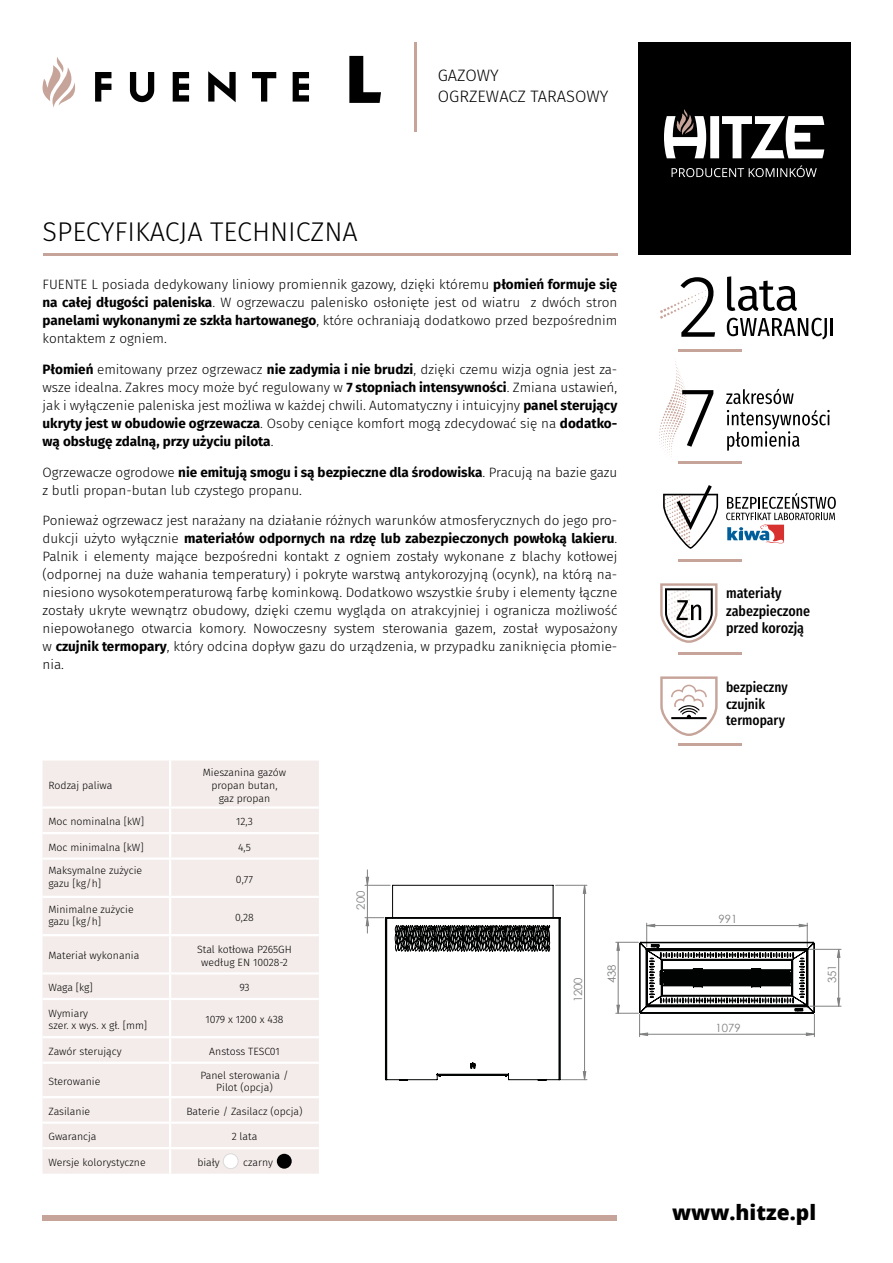
<style>
.page{position:relative;width:893px;height:1263px;background:#fff}
.page>*{position:absolute;margin:0;border:0;box-sizing:border-box;transform-origin:0 0}
.t1{font:900 67.5px "Fira Sans";color:#000}
.t2{font:300 27px "Fira Sans";color:#000}
.t3{font:800 21px "Open Sans";color:#000}
.t4{font:300 16.5px "Fira Sans";color:#000}
.t5{font:500 14.4px/17.4px "Fira Sans Condensed";color:#000}
.t6{font:500 14.1px/16.8px "Fira Sans Condensed";color:#000}
.t7{font:300 13.5px/18px "Fira Sans";color:#000;text-align:justify}
.t8{font:11.4px "Century Gothic";color:#808181}
.t9{font:300 10.5px/12.6px "Fira Sans";color:#000;text-align:center}
.s1{font-weight:700}
</style>
<div class="page">
<div style="left:638px;top:43px;width:212px;height:212px;background:#000"></div>
<hr style="left:43px;top:253px;width:574px;height:2px;background:#c7a499">
<svg style="left:837px;top:950px;width:3px;height:8px"></svg>
<svg style="left:837px;top:998px;width:3px;height:8px"></svg>
<hr style="left:838px;top:949px;width:1px;height:57px;background:#808181">
<hr style="left:810px;top:1006px;width:31px;height:1px;background:#808181">
<hr style="left:810px;top:949px;width:31px;height:1px;background:#808181">
<svg style="left:616px;top:923px;width:199px;height:114px"></svg>
<svg style="left:365px;top:870px;width:222px;height:211px"></svg>
<div style="left:43px;top:1215px;width:574px;height:5px;background:#c7a499"></div>
<hr style="left:414px;top:43px;width:2px;height:89px;background:#c7a499">
<svg style="left:293px;top:72px;width:16px;height:30px"></svg>
<svg style="left:208px;top:71px;width:28px;height:31px"></svg>
<svg style="left:95px;top:72px;width:16px;height:30px"></svg>
<svg style="left:173px;top:72px;width:16px;height:30px"></svg>
<svg style="left:130px;top:72px;width:24px;height:30px"></svg>
<svg style="left:252px;top:72px;width:24px;height:30px"></svg>
<svg style="left:42px;top:57px;width:34px;height:51px"></svg>
<svg style="left:727px;top:276px;width:70px;height:35px"></svg>
<svg style="left:727px;top:318px;width:106px;height:21px"></svg>
<hr style="left:679px;top:350px;width:63px;height:2px;background:#c7a499">
<svg style="left:660px;top:277px;width:56px;height:60px"></svg>
<hr style="left:679px;top:461px;width:63px;height:2px;background:#c7a499">
<svg style="left:726px;top:389px;width:68px;height:15px"></svg>
<svg style="left:727px;top:410px;width:103px;height:41px"></svg>
<svg style="left:659px;top:361px;width:54px;height:101px"></svg>
<svg style="left:663px;top:485px;width:55px;height:64px"></svg>
<hr style="left:679px;top:559px;width:63px;height:2px;background:#c7a499">
<svg style="left:726px;top:493px;width:110px;height:51px"></svg>
<hr style="left:679px;top:652px;width:63px;height:3px;background:#c7a499">
<svg style="left:660px;top:583px;width:57px;height:60px"></svg>
<hr style="left:679px;top:744px;width:63px;height:2px;background:#c7a499">
<svg style="left:660px;top:676px;width:58px;height:60px"></svg>
<div style="left:43px;top:761px;width:276px;height:413px;background:#f4ecea"></div>
<hr style="left:169px;top:760px;width:2px;height:46px;background:#fff">
<hr style="left:43px;top:806px;width:127px;height:3px;background:#fff">
<hr style="left:170px;top:806px;width:149px;height:3px;background:#fff">
<hr style="left:169px;top:809px;width:2px;height:23px;background:#fff">
<hr style="left:43px;top:832px;width:127px;height:2px;background:#fff">
<hr style="left:170px;top:832px;width:149px;height:2px;background:#fff">
<hr style="left:169px;top:834px;width:2px;height:23px;background:#fff">
<hr style="left:43px;top:857px;width:127px;height:3px;background:#fff">
<hr style="left:170px;top:857px;width:149px;height:3px;background:#fff">
<hr style="left:169px;top:860px;width:2px;height:36px;background:#fff">
<hr style="left:43px;top:896px;width:127px;height:2px;background:#fff">
<hr style="left:170px;top:896px;width:149px;height:2px;background:#fff">
<hr style="left:169px;top:898px;width:2px;height:36px;background:#fff">
<hr style="left:43px;top:934px;width:127px;height:2px;background:#fff">
<hr style="left:170px;top:934px;width:149px;height:2px;background:#fff">
<hr style="left:169px;top:936px;width:2px;height:36px;background:#fff">
<hr style="left:43px;top:972px;width:127px;height:2px;background:#fff">
<hr style="left:170px;top:972px;width:149px;height:2px;background:#fff">
<hr style="left:169px;top:974px;width:2px;height:24px;background:#fff">
<hr style="left:43px;top:998px;width:127px;height:2px;background:#fff">
<hr style="left:170px;top:998px;width:149px;height:2px;background:#fff">
<hr style="left:169px;top:1000px;width:2px;height:36px;background:#fff">
<hr style="left:43px;top:1036px;width:127px;height:2px;background:#fff">
<hr style="left:170px;top:1036px;width:149px;height:2px;background:#fff">
<hr style="left:169px;top:1038px;width:2px;height:23px;background:#fff">
<hr style="left:43px;top:1061px;width:127px;height:3px;background:#fff">
<hr style="left:170px;top:1061px;width:149px;height:3px;background:#fff">
<hr style="left:169px;top:1064px;width:2px;height:32px;background:#fff">
<hr style="left:43px;top:1096px;width:127px;height:2px;background:#fff">
<hr style="left:170px;top:1096px;width:149px;height:2px;background:#fff">
<hr style="left:169px;top:1098px;width:2px;height:23px;background:#fff">
<hr style="left:43px;top:1121px;width:127px;height:3px;background:#fff">
<hr style="left:170px;top:1121px;width:149px;height:3px;background:#fff">
<hr style="left:169px;top:1124px;width:2px;height:23px;background:#fff">
<hr style="left:43px;top:1147px;width:127px;height:2px;background:#fff">
<hr style="left:170px;top:1147px;width:149px;height:2px;background:#fff">
<hr style="left:169px;top:1149px;width:2px;height:25px;background:#fff">
<div style="left:277px;top:1154px;width:15px;height:15px;background:#000;border-radius:50%"></div>
<div style="left:223px;top:1154px;width:15px;height:15px;background:#fff;border-radius:50%"></div>
<div style="left:223px;top:1153px;width:15px;height:16px;border:1px solid #dadada;border-radius:50%"></div>
<svg style="left:664px;top:109px;width:160px;height:49px"></svg>
<svg style="left:672px;top:165px;width:145px;height:12px"></svg>
<h1 class="t1" style="left:346px;top:19px;width:37px">L</h1>
<p class="t4" style="left:438px;top:64px;width:63px">GAZOWY</p>
<p class="t4" style="left:438px;top:85px;width:172px">OGRZEWACZ TARASOWY</p>
<h2 class="t2" style="left:43px;top:212px;width:317px">SPECYFIKACJA TECHNICZNA</h2>
<p class="t7" style="left:43px;top:275px;width:576px">FUENTE L posiada dedykowany liniowy promiennik gazowy, dzięki któremu <span class="s1">płomień formuje się na całej długości paleniska</span>. W ogrzewaczu palenisko osłonięte jest od wiatru z dwóch stron <span class="s1">panelami wykonanymi ze szkła hartowanego</span>, któ re ochraniają dodatkowo przed bezpośrednim kontaktem z ogniem.</p>
<p class="t7" style="left:43px;top:360px;width:576px"><span class="s1">Płomień</span> emitowany przez ogrzewacz <span class="s1">nie zadymia i nie brudzi</span>, dzię ki czemu wizja ognia jest za&shy;wsze idealna. Zakres mocy może być regulowany w <span class="s1">7 stopniach intensywności</span>. Zmiana ustawień, jak i wyłączenie paleniska jest możliwa w każdej chwili. Automatyczny i intuicyjny <span class="s1">panel sterujący ukryty jest w obudowie ogrzewacza</span>. Osoby ceniące komfort mogą zdecydować się na <span class="s1">dodatko&shy;wą obsługę zdalną, przy użyciu pilota</span>.</p>
<p class="t7" style="left:43px;top:463px;width:576px">Ogrzewacze ogrodowe <span class="s1">nie emitują smogu i są bezpieczne dla środowiska</span>. Pracują na bazie gazu z butli propan-butan lub czystego propanu.</p>
<p class="t7" style="left:43px;top:511px;width:576px">Ponieważ ogrzewacz jest narażany na działanie różnych warunków atmosferycznych do jego pro&shy;dukcji użyto wyłącznie <span class="s1">materiałów odpornych na rdzę lub zabezpieczonych powłoką lakieru</span>.<br>Palnik i elementy mające bezpośredni kontakt z ogniem zostały wykonane z blachy kotłowej (odpornej na duże wahania temperatury) i pokryte warstwą antykorozyjną (ocynk), na któ rą na&shy;niesiono wysokotemperaturową farbę kominkową. Dodatkowo wszystkie śruby i elementy łączne zostały ukryte wewnątrz obudowy, dzię ki czemu wygląda on atrakcyjniej i ogranicza możliwość niepowołanego otwarcia komory. Nowoczesny system sterowania gazem, został wyposażony w <span class="s1">czujnik termopary</span>, któ ry odcina dopływ gazu do urządzenia, w przypadku zaniknięcia płomie&shy;nia.</p>
<p class="t9" style="left:49px;top:779px;width:65px">Rodzaj paliwa</p>
<p class="t9" style="left:203px;top:766px;width:85px">Mieszanina gazów propan butan, gaz propan</p>
<p class="t9" style="left:49px;top:815px;width:97px">Moc nominalna [kW]</p>
<p class="t9" style="left:236px;top:815px;width:18px">12,3</p>
<p class="t9" style="left:49px;top:841px;width:97px">Moc minimalna [kW]</p>
<p class="t9" style="left:238px;top:841px;width:14px">4,5</p>
<p class="t9" style="left:49px;top:864px;width:95px;text-align:left">Maksymalne zużycie gazu [kg/h]</p>
<p class="t9" style="left:236px;top:873px;width:19px">0,77</p>
<p class="t9" style="left:49px;top:903px;width:87px;text-align:left">Minimalne zużycie gazu [kg/h]</p>
<p class="t9" style="left:235px;top:911px;width:20px">0,28</p>
<p class="t9" style="left:49px;top:949px;width:92px">Materiał wykonania</p>
<p class="t9" style="left:197px;top:943px;width:96px">Stal kotłowa P265GH według EN 10028-2</p>
<p class="t9" style="left:49px;top:981px;width:46px">Waga [kg]</p>
<p class="t9" style="left:239px;top:981px;width:12px">93</p>
<p class="t9" style="left:49px;top:1007px;width:100px;text-align:left">Wymiary<br>szer. x wys. x gł. [mm]</p>
<p class="t9" style="left:206px;top:1013px;width:79px">1079 x 1200 x 438</p>
<p class="t9" style="left:49px;top:1045px;width:75px">Zawór sterujący</p>
<p class="t9" style="left:209px;top:1045px;width:72px">Anstoss TESC01</p>
<p class="t9" style="left:49px;top:1075px;width:53px">Sterowanie</p>
<p class="t9" style="left:200px;top:1068px;width:90px">Panel sterowania /<br>Pilot (opcja)</p>
<p class="t9" style="left:49px;top:1105px;width:43px">Zasilanie</p>
<p class="t9" style="left:186px;top:1105px;width:118px">Baterie / Zasilacz (opcja)</p>
<p class="t9" style="left:49px;top:1130px;width:50px">Gwarancja</p>
<p class="t9" style="left:232px;top:1130px;width:27px">2 lata</p>
<p class="t9" style="left:49px;top:1156px;width:99px">Wersje kolorystyczne</p>
<p class="t9" style="left:197px;top:1156px;width:24px">biały</p>
<p class="t9" style="left:243px;top:1156px;width:31px">czarny</p>
<p class="t8" style="left:353px;top:909px;width:20px;rotate:-90deg">200</p>
<p class="t8" style="left:570px;top:1002px;width:27px;rotate:-90deg">1200</p>
<p class="t8" style="left:604px;top:983px;width:20px;rotate:-90deg">438</p>
<p class="t5" style="left:726px;top:583px;width:86px">materiały zabezpieczone przed korozją</p>
<p class="t6" style="left:726px;top:677px;width:63px">bezpieczny czujnik termopary</p>
<p class="t8" style="left:719px;top:911px;width:20px">991</p>
<p class="t8" style="left:715px;top:1020px;width:27px">1079</p>
<p class="t8" style="left:824px;top:983px;width:20px;rotate:-90deg">351</p>
<h3 class="t3" style="left:672px;top:1197px;width:145px">www.hitze.pl</h3>
</div>
